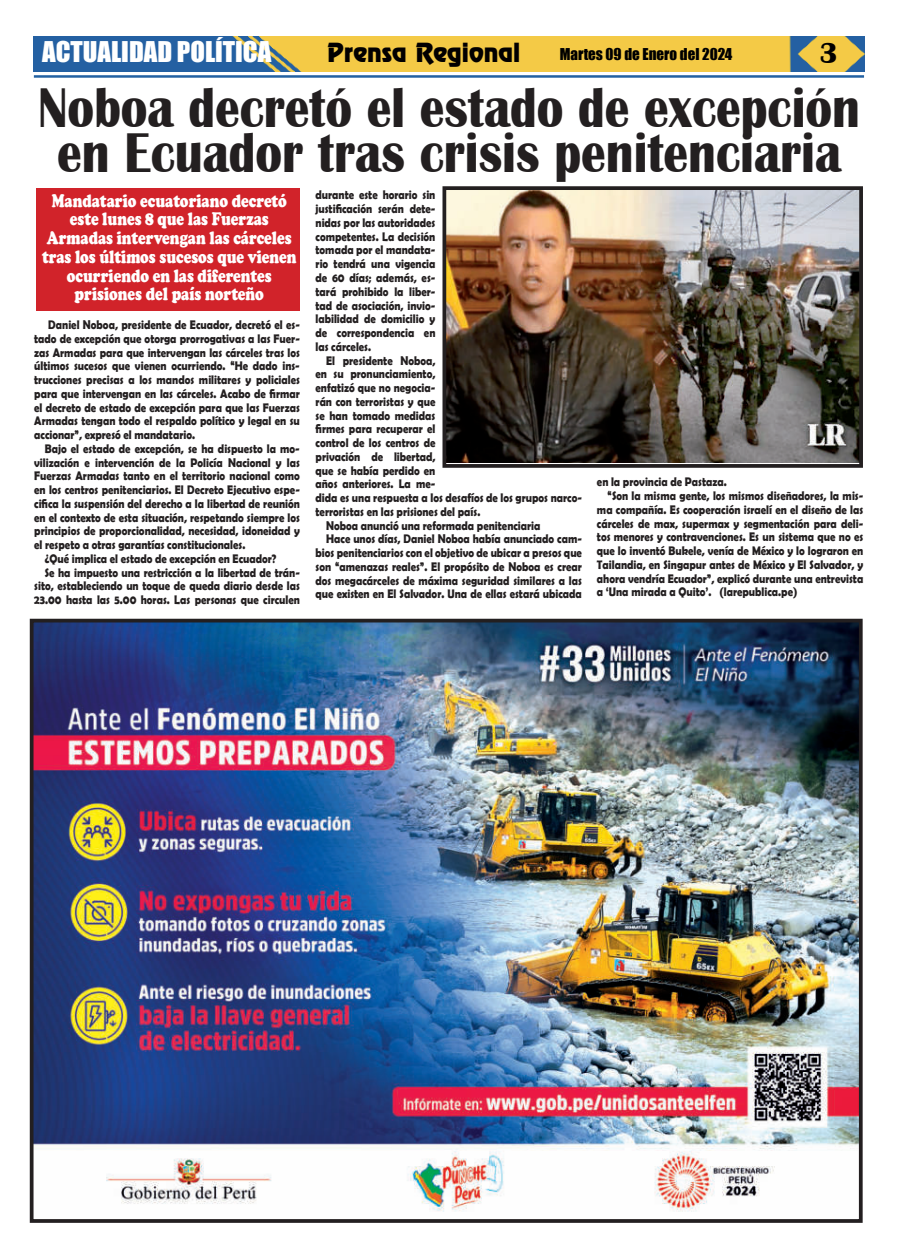
<style>
.page{position:relative;width:900px;height:1258px;background:#fff}
.page>*{position:absolute;margin:0;border:0;box-sizing:border-box;transform-origin:0 0}
.t1{font:700 57.62px/45px "Britannic";color:#231f20;text-align:center;scale:.86 1}
.t2{font:700 30px "Britannic";color:#020000}
.t3{font:26.25px "Impact";color:#fff}
.t4{font:23.75px "Renfrew Normal";color:#020000}
.t5{font:900 18.75px/18.8px "Cooper";color:#fff;text-align:center;scale:.77 1}
.t6{font:15px "Impact";color:#000}
.t7{font:700 12.5px/13.8px "Berlin Sans FB Demi";color:#231f20;text-align:justify;scale:.86 1}
</style>
<div class="page">
<hr style="left:34px;top:75px;width:830px;height:3px;background:#2361a2">
<img style="left:34px;top:36px;width:830px;height:36px">
<img style="left:448px;top:191px;width:410px;height:271px">
<div style="left:443px;top:186px;width:420px;height:282px;border:4px solid #231f20"></div>
<div style="left:37px;top:188px;width:263px;height:122px;background:#d1232a"></div>
<img style="left:35px;top:624px;width:823px;height:588px">
<div style="left:30px;top:619px;width:833px;height:604px;border:4px solid #231f20"></div>
<h3 class="t3" style="left:42px;top:38px;width:231px">ACTUALIDAD POLÍTICA</h3>
<h3 class="t4" style="left:327px;top:42px;width:194px">Prensa Regional</h3>
<p class="t6" style="left:560px;top:46px;width:174px">Martes 09 de Enero del 2024</p>
<h2 class="t2" style="left:820px;top:38px;width:20px">3</h2>
<h1 class="t1" style="left:38px;top:85px;width:957px">Noboa decretó el estado de excepción en Ecuador tras crisis penitenciaria</h1>
<h3 class="t5" style="left:42px;top:193px;width:332px">Mandatario ecuatoriano decretó este lunes 8 que las Fuerzas<br>Armadas intervengan las cárceles tras los últimos sucesos que vienen ocurriendo en las diferentes prisiones del país norteño</h3>
<p class="t7" style="left:34px;top:318px;width:310px;text-indent:14px">Daniel Noboa, presidente de Ecuador, decretó el es&shy;tado de excepción que otorga prorrogativas a las Fuer&shy;zas Armadas para que intervengan las cárceles tras los últimos sucesos que vienen ocurriendo. “He dado ins&shy;trucciones precisas a los mandos militares y policiales para que intervengan en las cárceles. Acabo de firmar el decreto de estado de excepción para que las Fuerzas Armadas tengan todo el respaldo político y legal en su accionar”, expresó el mandatario.</p>
<p class="t7" style="left:45px;top:442px;width:298px">Bajo el estado de excepción, se ha dispuesto la mo-</p>
<p class="t7" style="left:34px;top:456px;width:310px">vilización e intervención de la Policía Nacional y las</p>
<p class="t7" style="left:34px;top:470px;width:310px">Fuerzas Armadas tanto en el territorio nacional como</p>
<p class="t7" style="left:34px;top:483px;width:310px">en los centros penitenciarios. El Decreto Ejecutivo espe-</p>
<p class="t7" style="left:34px;top:496px;width:310px">cifica la suspensión del derecho a la libertad de reunión</p>
<p class="t7" style="left:34px;top:511px;width:310px">en el contexto de esta situación, respetando siempre los</p>
<p class="t7" style="left:34px;top:525px;width:310px">principios de proporcionalidad, necesidad, idoneidad y</p>
<p class="t7" style="left:34px;top:538px;width:247px">el respeto a otras garantías constitucionales.</p>
<p class="t7" style="left:45px;top:552px;width:271px">¿Qué implica el estado de excepción en Ecuador?</p>
<p class="t7" style="left:45px;top:566px;width:298px">Se ha impuesto una restricción a la libertad de trán-</p>
<p class="t7" style="left:34px;top:580px;width:310px">sito, estableciendo un toque de queda diario desde las</p>
<p class="t7" style="left:34px;top:593px;width:310px">23.00 hasta las 5.00 horas. Las personas que circulen</p>
<p class="t7" style="left:316px;top:189px;width:141px">durante este horario sin justificación serán dete&shy;nidas por las autoridades competentes. La decisión tomada por el mandata&shy;rio tendrá una vigencia de 60 días; además, es&shy;tará prohibido la liber&shy;tad de asociación, invio&shy;labilidad de domicilio y de correspondencia en las cárceles.</p>
<p class="t7" style="left:326px;top:354px;width:129px">El presidente Noboa,</p>
<p class="t7" style="left:316px;top:368px;width:141px">en su pronunciamiento,</p>
<p class="t7" style="left:316px;top:381px;width:141px">enfatizó que no negocia-</p>
<p class="t7" style="left:316px;top:395px;width:141px">rán con terroristas y que</p>
<p class="t7" style="left:316px;top:409px;width:141px">se han tomado medidas</p>
<p class="t7" style="left:316px;top:422px;width:141px">firmes para recuperar el</p>
<p class="t7" style="left:316px;top:436px;width:141px">control de los centros de</p>
<p class="t7" style="left:316px;top:450px;width:141px">privación de libertad,</p>
<p class="t7" style="left:316px;top:464px;width:141px">que se había perdido en</p>
<p class="t7" style="left:316px;top:478px;width:141px">años anteriores. La me-</p>
<p class="t7" style="left:316px;top:491px;width:311px">dida es una respuesta a los desafíos de los grupos narco-</p>
<p class="t7" style="left:316px;top:505px;width:193px">terroristas en las prisiones del país.</p>
<p class="t7" style="left:326px;top:519px;width:251px">Noboa anunció una reformada penitenciaria</p>
<p class="t7" style="left:326px;top:533px;width:299px">Hace unos días, Daniel Noboa había anunciado cam-</p>
<p class="t7" style="left:316px;top:546px;width:311px">bios penitenciarios con el objetivo de ubicar a presos que</p>
<p class="t7" style="left:316px;top:560px;width:311px">son “amenazas reales”. El propósito de Noboa es crear</p>
<p class="t7" style="left:316px;top:574px;width:311px">dos megacárceles de máxima seguridad similares a las</p>
<p class="t7" style="left:316px;top:588px;width:311px">que existen en El Salvador. Una de ellas estará ubicada</p>
<p class="t7" style="left:597px;top:476px;width:153px">en la provincia de Pastaza.</p>
<p class="t7" style="left:608px;top:490px;width:299px">“Son la misma gente, los mismos diseñadores, la mis-</p>
<p class="t7" style="left:597px;top:503px;width:311px">ma compañía. Es cooperación israelí en el diseño de las</p>
<p class="t7" style="left:597px;top:517px;width:311px">cárceles de max, supermax y segmentación para deli-</p>
<p class="t7" style="left:597px;top:531px;width:311px">tos menores y contravenciones. Es un sistema que no es</p>
<p class="t7" style="left:597px;top:545px;width:311px">que lo inventó Bukele, venía de México y lo lograron en</p>
<p class="t7" style="left:597px;top:558px;width:311px">Tailandia, en Singapur antes de México y El Salvador, y</p>
<p class="t7" style="left:597px;top:572px;width:311px">ahora vendría Ecuador”, explicó durante una entrevista</p>
<p class="t7" style="left:597px;top:586px;width:235px">a ‘Una mirada a Quito’. (larepublica.pe)</p>
</div>
